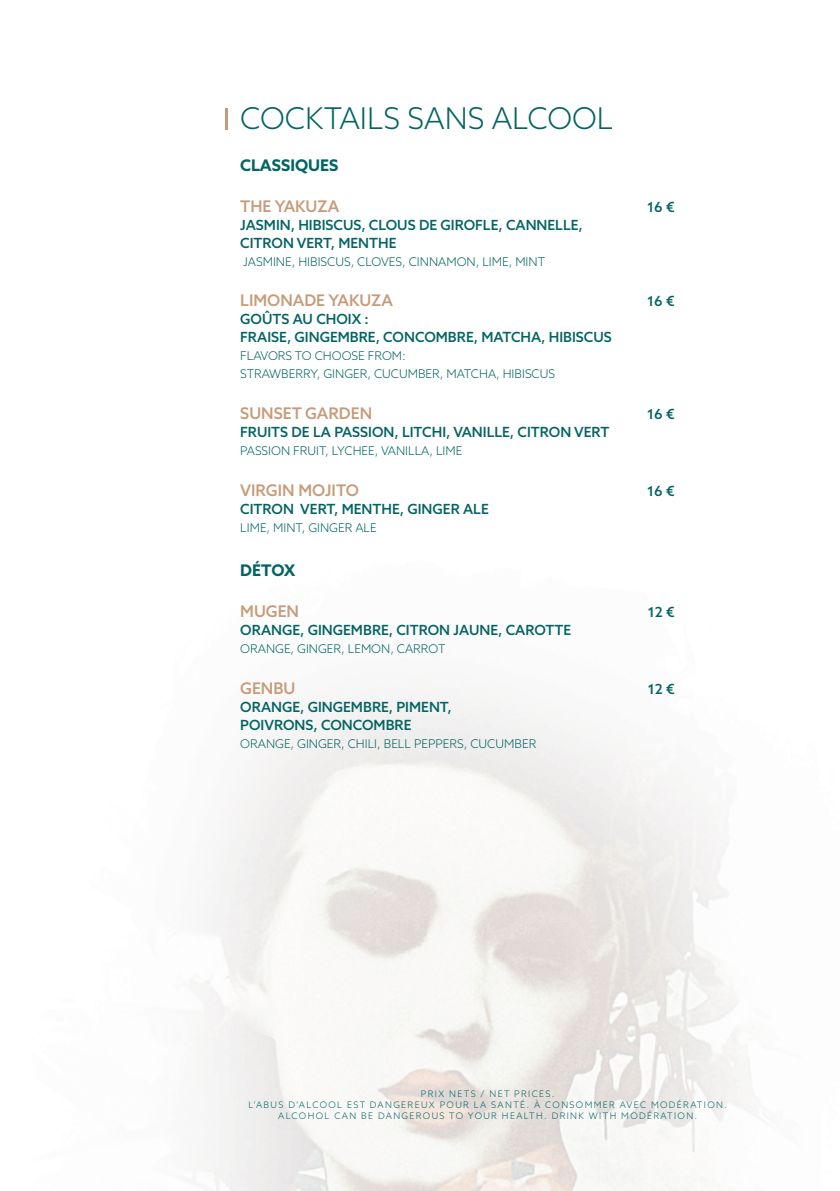
<style>
.page{position:relative;width:840px;height:1191px;background:#fff}
.page>*{position:absolute;margin:0;border:0;box-sizing:border-box;transform-origin:0 0}
.t1{font:300 30px "Azo Sans";color:#046463}
.t2{font:500 16px "Azo Sans";color:#c69b79}
.t3{font:700 16px "Azo Sans";color:#046463}
.t4{font:500 14px/18px "Azo Sans";color:#046463}
.t5{font:300 12px/18px "Azo Sans";color:#046463}
.t6{font:300 9px/10.8px "Azo Sans";letter-spacing:.15em;color:#046463;text-align:center}
</style>
<div class="page">
<img style="left:202px;top:108px;width:552px;height:1083px">
<hr style="left:225px;top:108px;width:2px;height:21px;background:#c69b79">
<p class="t1" style="left:240px;top:100px;width:374px">COCKTAILS SANS ALCOOL</p>
<p class="t3" style="left:240px;top:155px;width:100px">CLASSIQUES</p>
<p class="t2" style="left:240px;top:196px;width:101px">THE YAKUZA</p>
<p class="t4" style="left:646px;top:197px;width:29px">16 €</p>
<p class="t4" style="left:240px;top:215px;width:344px">JASMIN, HIBISCUS, CLOUS DE GIROFLE, CANNELLE,<br>CITRON VERT, MENTHE</p>
<p class="t5" style="left:243px;top:252px;width:303px">JASMINE, HIBISCUS, CLOVES, CINNAMON, LIME, MINT</p>
<p class="t2" style="left:240px;top:290px;width:154px">LIMONADE YAKUZA</p>
<p class="t4" style="left:646px;top:292px;width:29px">16 €</p>
<p class="t4" style="left:240px;top:310px;width:373px">GOÛTS AU CHOIX :<br>FRAISE, GINGEMBRE, CONCOMBRE, MATCHA, HIBISCUS</p>
<p class="t5" style="left:240px;top:347px;width:316px">FLAVORS TO CHOOSE FROM:<br>STRAWBERRY, GINGER, CUCUMBER, MATCHA, HIBISCUS</p>
<p class="t2" style="left:240px;top:403px;width:133px">SUNSET GARDEN</p>
<p class="t4" style="left:646px;top:405px;width:29px">16 €</p>
<p class="t4" style="left:240px;top:423px;width:370px">FRUITS DE LA PASSION, LITCHI, VANILLE, CITRON VERT</p>
<p class="t5" style="left:240px;top:442px;width:224px">PASSION FRUIT, LYCHEE, VANILLA, LIME</p>
<p class="t2" style="left:240px;top:480px;width:120px">VIRGIN MOJITO</p>
<p class="t4" style="left:646px;top:481px;width:29px">16 €</p>
<p class="t4" style="left:240px;top:499px;width:250px">CITRON VERT, MENTHE, GINGER ALE</p>
<p class="t5" style="left:240px;top:518px;width:138px">LIME, MINT, GINGER ALE</p>
<p class="t3" style="left:240px;top:560px;width:56px">DÉTOX</p>
<p class="t2" style="left:240px;top:601px;width:60px">MUGEN</p>
<p class="t4" style="left:647px;top:602px;width:29px">12 €</p>
<p class="t4" style="left:240px;top:620px;width:332px">ORANGE, GINGEMBRE, CITRON JAUNE, CAROTTE</p>
<p class="t5" style="left:240px;top:639px;width:207px">ORANGE, GINGER, LEMON, CARROT</p>
<p class="t2" style="left:240px;top:677px;width:57px">GENBU</p>
<p class="t4" style="left:647px;top:679px;width:29px">12 €</p>
<p class="t4" style="left:240px;top:697px;width:213px">ORANGE, GINGEMBRE, PIMENT,<br>POIVRONS, CONCOMBRE</p>
<p class="t5" style="left:240px;top:734px;width:297px">ORANGE, GINGER, CHILI, BELL PEPPERS, CUCUMBER</p>
<p class="t6" style="left:248px;top:1088px;width:480px">PRIX NETS / NET PRICES.<br>L’ABUS D’ALCOOL EST DANGEREUX POUR LA SANTÉ. À CONSOMMER AVEC MODÉRATION.<br>ALCOHOL CAN BE DANGEROUS TO YOUR HEALTH. DRINK WITH MODÉRATION.</p>
</div>
